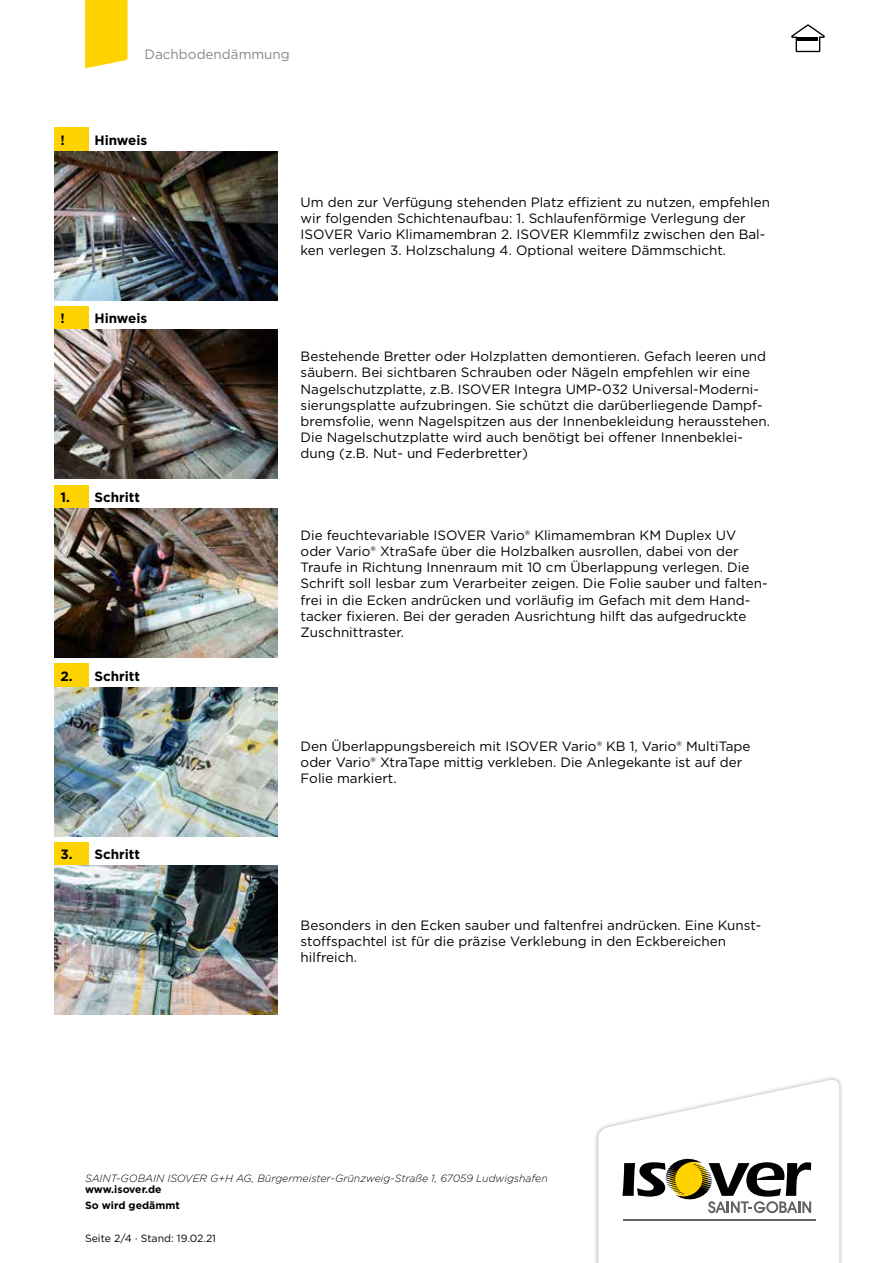
<style>
.page{position:relative;width:893px;height:1263px;background:#fff}
.page>*{position:absolute;margin:0;border:0;box-sizing:border-box;transform-origin:0 0}
.t1{font:13.5px/16.2px "Gotham";color:#000}
.t2{font:700 13.5px "Gotham";color:#000}
.t3{font:13.5px "Gotham";color:#878787}
.t4{font:italic 300 10.5px "Gotham";color:#000}
.t5{font:700 10.5px "Gotham";color:#000}
.t6{font:10.5px "Gotham";color:#000}
</style>
<div class="page">
<div style="left:594px;top:1075px;width:250px;height:188px;background:#000;opacity:.3"></div>
<svg style="left:598px;top:1078px;width:241px;height:185px"></svg>
<svg style="left:85px;top:0;width:43px;height:68px;background:#ffd511"></svg>
<svg style="left:791px;top:24px;width:34px;height:28px"></svg>
<hr style="left:798px;top:37px;width:20px;height:3px;background:#000">
<div style="left:54px;top:128px;width:34px;height:23px;background:#ffd300"></div>
<img style="left:54px;top:151px;width:223px;height:149px">
<div style="left:54px;top:306px;width:34px;height:24px;background:#ffd300"></div>
<img style="left:54px;top:330px;width:223px;height:149px">
<div style="left:54px;top:485px;width:34px;height:23px;background:#ffd300"></div>
<img style="left:54px;top:508px;width:223px;height:150px">
<div style="left:54px;top:664px;width:34px;height:23px;background:#ffd300"></div>
<img style="left:54px;top:687px;width:224px;height:149px">
<div style="left:54px;top:842px;width:34px;height:24px;background:#ffd300"></div>
<img style="left:54px;top:866px;width:224px;height:149px">
<p class="t3" style="left:145px;top:46px;width:147px">Dachbodendämmung</p>
<p class="t2" style="left:60px;top:131px;width:6px">!</p>
<p class="t2" style="left:94px;top:131px;width:54px">Hinweis</p>
<p class="t2" style="left:60px;top:310px;width:6px">!</p>
<p class="t2" style="left:94px;top:310px;width:54px">Hinweis</p>
<p class="t2" style="left:60px;top:488px;width:81px">1. Schritt</p>
<p class="t2" style="left:60px;top:667px;width:81px">2. Schritt</p>
<p class="t2" style="left:60px;top:846px;width:81px">3. Schritt</p>
<p class="t1" style="left:301px;top:194px;width:471px">Um den zur Verfügung stehenden Platz effizient zu nutzen, empfehlen wir folgenden Schichtenaufbau: 1. Schlaufenförmige Verlegung der ISOVER Vario Klimamembran 2. ISOVER Klemmfilz zwischen den Bal&shy;ken verlegen 3. Holzschalung 4. Optional weitere Dämmschicht.</p>
<p class="t1" style="left:301px;top:348px;width:471px">Bestehende Bretter oder Holzplatten demontieren. Gefach leeren und säubern. Bei sichtbaren Schrauben oder Nägeln empfehlen wir eine Nagelschutzplatte, z.B. ISOVER Integra UMP-032 Universal-Moderni&shy;sierungsplatte aufzubringen. Sie schützt die darüberliegende Dampf&shy;bremsfolie, wenn Nagelspitzen aus der Innenbekleidung herausstehen.<br>Die Nagelschutzplatte wird auch benötigt bei offener Innenbeklei&shy;dung (z.B. Nut- und Federbretter)</p>
<p class="t1" style="left:301px;top:527px;width:469px">Die feuchtevariable ISOVER Vario® Klimamembran KM Duplex UV oder Vario® XtraSafe über die Holzbalken ausrollen, dabei von der Traufe in Richtung Innenraum mit 10 cm Überlappung verlegen. Die Schrift soll lesbar zum Verarbeiter zeigen. Die Folie sauber und falten&shy;frei in die Ecken andrücken und vorläufig im Gefach mit dem Hand&shy;tacker fixieren. Bei der geraden Ausrichtung hilft das aufgedruckte Zuschnittraster.</p>
<p class="t1" style="left:301px;top:738px;width:451px">Den Überlappungsbereich mit ISOVER Vario® KB 1, Vario® MultiTape oder Vario® XtraTape mittig verkleben. Die Anlegekante ist auf der<br>Folie markiert.</p>
<p class="t1" style="left:301px;top:916px;width:462px">Besonders in den Ecken sauber und faltenfrei andrücken. Eine Kunst&shy;stoffspachtel ist für die präzise Verklebung in den Eckbereichen hilfreich.</p>
<p class="t4" style="left:85px;top:1171px;width:464px">SAINT-GOBAIN ISOVER G+H AG, Bürgermeister-Grünzweig-Straße 1, 67059 Ludwigshafen</p>
<p class="t5" style="left:85px;top:1198px;width:96px">So wird gedämmt</p>
<p class="t6" style="left:85px;top:1231px;width:133px">Seite 2/4 · Stand: 19.02.21</p>
<p class="t5" style="left:85px;top:1182px;width:78px">www.isover.de</p>
</div>
